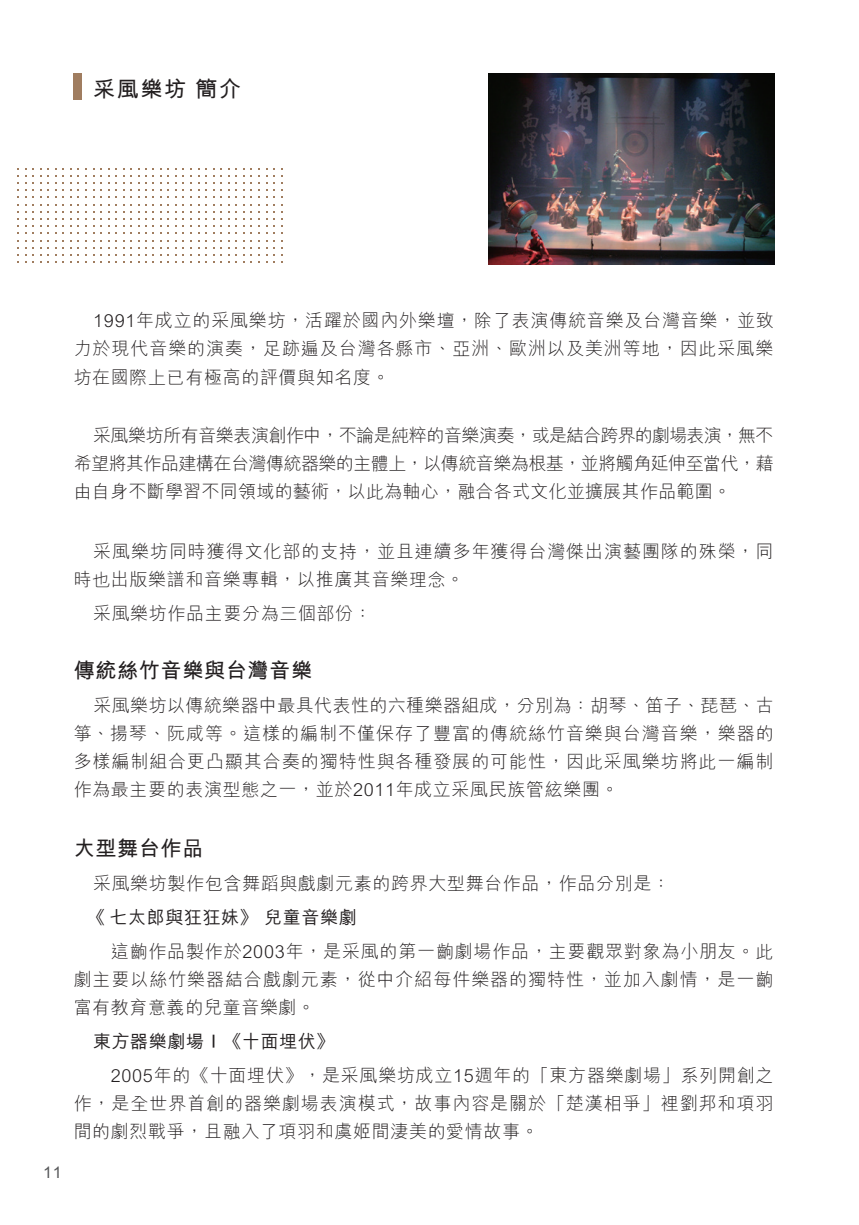
<style>
.page{position:relative;width:859px;height:1225px;background:#fff}
.page>*{position:absolute;margin:0;border:0;box-sizing:border-box;transform-origin:0 0}
.t1{font:700 22px "M Hei HK";letter-spacing:.075em;color:#231f20}
.t2{font:700 21px "M Hei HK";letter-spacing:.035em;color:#231f20}
.t3{font:300 18px/28px "M Hei HK";letter-spacing:.035em;color:#231f20;text-align:justify}
.t4{font:500 18px "M Hei HK";letter-spacing:.035em;color:#231f20}
.t5{font:500 16px "M Hei HK";color:#57585a}
</style>
<div class="page">
<img style="left:488px;top:74px;width:287px;height:191px">
<div style="left:74px;top:74px;width:8px;height:26px;background:#a07d60"></div>
<p class="t1" style="left:93px;top:72px;width:150px">采風樂坊 簡介</p>
<p class="t3" style="left:74px;top:306px;width:702px;text-indent:19px">1991年成立的采風樂坊，活躍於國內外樂壇，除了表演傳統音樂及台灣音樂，並致力於現代音樂的演奏，足跡遍及台灣各縣市、亞洲、歐洲以及美洲等地，因此采風樂坊在國際上已有極高的評價與知名度。</p>
<p class="t3" style="left:74px;top:420px;width:701px;text-indent:19px">采風樂坊所有音樂表演創作中，不論是純粹的音樂演奏，或是結合跨界的劇場表演，無不希望將其作品建構在台灣傳統器樂的主體上，以傳統音樂為根基，並將觸角延伸至當代，藉由自身不斷學習不同領域的藝術，以此為軸心，融合各式文化並擴展其作品範圍。</p>
<p class="t3" style="left:74px;top:536px;width:701px;text-indent:20px">采風樂坊同時獲得文化部的支持，並且連續多年獲得台灣傑出演藝團隊的殊榮，同時也出版樂譜和音樂專輯，以推廣其音樂理念。</p>
<p class="t3" style="left:93px;top:598px;width:280px">采風樂坊作品主要分為三個部份：</p>
<p class="t2" style="left:74px;top:654px;width:240px">傳統絲竹音樂與台灣音樂</p>
<p class="t3" style="left:74px;top:690px;width:702px;text-indent:20px">采風樂坊以傳統樂器中最具代表性的六種樂器組成，分別為：胡琴、笛子、琵琶、古箏、揚琴、阮咸等。這樣的編制不僅保存了豐富的傳統絲竹音樂與台灣音樂，樂器的多樣編制組合更凸顯其合奏的獨特性與各種發展的可能性，因此采風樂坊將此一編制作為最主要的表演型態之一，並於2011年成立采風民族管絃樂團。</p>
<p class="t5" style="left:43px;top:1160px;width:20px">11</p>
<p class="t2" style="left:74px;top:832px;width:131px">大型舞台作品</p>
<p class="t3" style="left:93px;top:868px;width:578px">采風樂坊製作包含舞蹈與戲劇元素的跨界大型舞台作品，作品分別是：</p>
<p class="t4" style="left:87px;top:904px;width:271px">《七太郎與狂狂妹》 兒童音樂劇</p>
<p class="t3" style="left:74px;top:936px;width:701px;text-indent:37px">這齣作品製作於2003年，是采風的第一齣劇場作品，主要觀眾對象為小朋友。此劇主要以絲竹樂器結合戲劇元素，從中介紹每件樂器的獨特性，並加入劇情，是一齣富有教育意義的兒童音樂劇。</p>
<p class="t4" style="left:93px;top:1028px;width:243px">東方器樂劇場Ⅰ《十面埋伏》</p>
<p class="t3" style="left:74px;top:1060px;width:701px;text-indent:37px">2005年的《十面埋伏》，是采風樂坊成立15週年的「東方器樂劇場」系列開創之作，是全世界首創的器樂劇場表演模式，故事內容是關於「楚漢相爭」裡劉邦和項羽間的劇烈戰爭，且融入了項羽和虞姬間淒美的愛情故事。</p>
</div>
